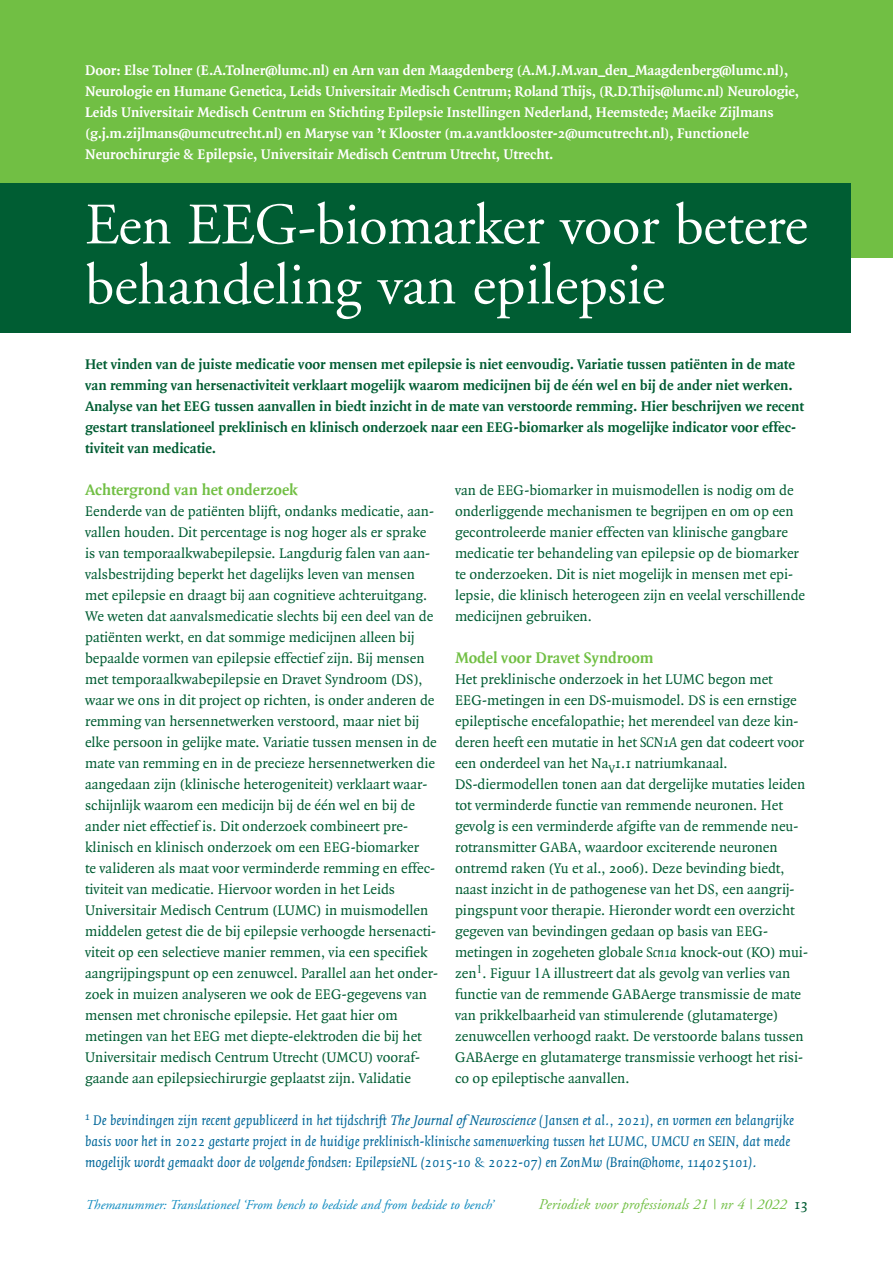
<style>
.page{position:relative;width:893px;height:1263px;background:#fff}
.page>*{position:absolute;margin:0;border:0;box-sizing:border-box;transform-origin:0 0}
.kop_garamond{font:58.5px/60px "Adobe Garamond";letter-spacing:-.005em;color:#fff}
.tussenkop{font:700 16.5px "Quadraat";color:#71bf44}
.tekst{font:15px/21px "Quadraat";color:#005d33}
.bovenregel{font:700 15px/21px "Quadraat";color:#fff}
.intro{font:700 15px/21px "Quadraat";color:#005d33}
.voetnoot{font:italic 15px/21px "Quadraat";color:#006799}
.t1{font:italic 15px "Adobe Garamond";color:#71bf44}
.t2{font:italic 13.5px "Adobe Garamond";color:#0a88be}
.s1{font-style:italic}
.s2{font-family:"Times New Roman"}
.s3{font-family:"Quadraat";font-style:normal;color:#005d33}
</style>
<div class="page">
<div style="left:0;top:0;width:893px;height:258px;background:#71bf44"></div>
<div style="left:0;top:183px;width:850px;height:149px;background:#005d33"></div>
<p class="bovenregel" style="left:85px;top:60px;width:716px">Door: Else Tolner (E.A.Tolner@lumc.nl) en Arn van den Maagdenberg (A.M.J.M.van_den_Maagdenberg@lumc.nl), Neurologie en Humane Genetica, Leids Universitair Medisch Centrum; Roland Thijs, (R.D.Thijs@lumc.nl) Neurologie, Leids Universitair Medisch Centrum en Stichting Epilepsie Instellingen Nederland, Heemstede; Maeike Zijlmans (g.j.m.zijlmans@umcutrecht.nl) en Maryse van ’t Klooster (m.a.vantklooster-2@umcutrecht.nl), Functionele Neurochirurgie &amp; Epilepsie, Universitair Medisch Centrum Utrecht, Utrecht.</p>
<p class="kop_garamond" style="left:85px;top:196px;width:724px">Een EEG-biomarker voor betere behandeling van epilepsie</p>
<p class="intro" style="left:85px;top:354px;width:720px">Het vinden van de juiste medicatie voor mensen met epilepsie is niet eenvoudig. Variatie tussen patiënten in de mate van remming van hersenactiviteit verklaart mogelijk waarom medicijnen bij de één wel en bij de ander niet werken.<br>Analyse van het EEG tussen aanvallen in biedt inzicht in de mate van verstoorde remming. Hier beschrijven we recent gestart translationeel preklinisch en klinisch onderzoek naar een EEG-biomarker als mogelijke indicator voor effec&shy;tiviteit van medicatie.</p>
<p class="tussenkop" style="left:85px;top:481px;width:215px">Achtergrond van het onderzoek</p>
<p class="tekst" style="left:85px;top:501px;width:354px">Eenderde van de patiënten blijft, ondanks medicatie, aan&shy;vallen houden. Dit percentage is nog hoger als er sprake is van temporaalkwabepilepsie. Langdurig falen van aan&shy;valsbestrijding beperkt het dagelijks leven van mensen met epilepsie en draagt bij aan cognitieve achteruitgang.<br>We weten dat aanvalsmedicatie slechts bij een deel van de patiënten werkt, en dat sommige medicijnen alleen bij bepaalde vormen van epilepsie effectief zijn. Bij mensen met temporaalkwabepilepsie en Dravet Syndroom (DS), waar we ons in dit project op richten, is onder anderen de remming van hersennetwerken verstoord, maar niet bij elke persoon in gelijke mate. Variatie tussen mensen in de mate van remming en in de precieze hersennetwerken die aangedaan zijn (klinische heterogeniteit) verklaart waar&shy;schijnlijk waarom een medicijn bij de één wel en bij de ander niet effectief is. Dit onderzoek combineert pre&shy;klinisch en klinisch onderzoek om een EEG-biomarker<br>te valideren als maat voor verminderde remming en effec&shy;tiviteit van medicatie. Hiervoor worden in het Leids Universitair Medisch Centrum (LUMC) in muismodellen middelen getest die de bij epilepsie verhoogde hersenacti&shy;viteit op een selectieve manier remmen, via een specifiek aangrijpingspunt op een zenuwcel. Parallel aan het onder&shy;zoek in muizen analyseren we ook de EEG-gegevens van mensen met chronische epilepsie. Het gaat hier om metingen van het EEG met diepte-elektroden die bij het Universitair medisch Centrum Utrecht (UMCU) vooraf&shy;gaande aan epilepsiechirurgie geplaatst zijn. Validatie</p>
<p class="tekst" style="left:455px;top:480px;width:352px">van de EEG-biomarker in muismodellen is nodig om de onderliggende mechanismen te begrijpen en om op een gecontroleerde manier effecten van klinische gangbare medicatie ter behandeling van epilepsie op de biomarker te onderzoeken. Dit is niet mogelijk in mensen met epi&shy;lepsie, die klinisch heterogeen zijn en veelal verschillende medicijnen gebruiken.</p>
<p class="tussenkop" style="left:455px;top:649px;width:200px">Model voor Dravet Syndroom</p>
<p class="tekst" style="left:455px;top:669px;width:354px">Het preklinische onderzoek in het LUMC begon met EEG-metingen in een DS-muismodel. DS is een ernstige epileptische encefalopathie; het merendeel van deze kin&shy;deren heeft een mutatie in het <span class="s1">SCN1A</span> gen dat codeert voor een onderdeel van het Na<sub>V</sub>1.1 natriumkanaal.<br>DS-diermodellen tonen aan dat dergelijke mutaties leiden tot verminderde functie van remmende neuronen. Het gevolg is een verminderde afgifte van de remmende neu&shy;rotransmitter GABA, waardoor exciterende neuronen ontremd raken (Yu et al., 2006). Deze bevinding biedt, naast inzicht in de pathogenese van het DS, een aangrij&shy;pingspunt voor therapie. Hieronder wordt een overzicht gegeven van bevindingen gedaan op basis van EEG&shy;metingen in zogeheten globale <span class="s1">Scn1a</span> knock-out (KO) mui&shy;zen<sup>1</sup>. Figuur <span class="s2">1</span>A illustreert dat als gevolg van verlies van functie van de remmende GABAerge transmissie de mate van prikkelbaarheid van stimulerende (glutamaterge) zenuwcellen verhoogd raakt. De verstoorde balans tussen GABAerge en glutamaterge transmissie verhoogt het risi&shy;co op epileptische aanvallen.</p>
<p class="voetnoot" style="left:85px;top:1110px;width:710px"><sup>1</sup> De bevindingen zijn recent gepubliceerd in het tijdschrift TheJournalof Neuroscience( Jansen et al., 2021), en vormen een belangrijke basis voor het in 2022 gestarte project in de huidige preklinisch-klinische samenwerking tussen het LUMC, UMCU en SEIN, dat mede mogelijk wordt gemaakt door de volgende fondsen: EpilepsieNL (2015-10 &amp; 2022-07) en ZonMw (Brain@home, 114025101).</p>
<p class="t2" style="left:85px;top:1198px;width:409px">Themanummer: Translationeel ‘From bench to bedside and from bedside to bench’</p>
<p class="t1" style="left:538px;top:1196px;width:271px">Periodiek voor professionals 21 | nr 4 | 2022 <span class="s3">13</span></p>
</div>
